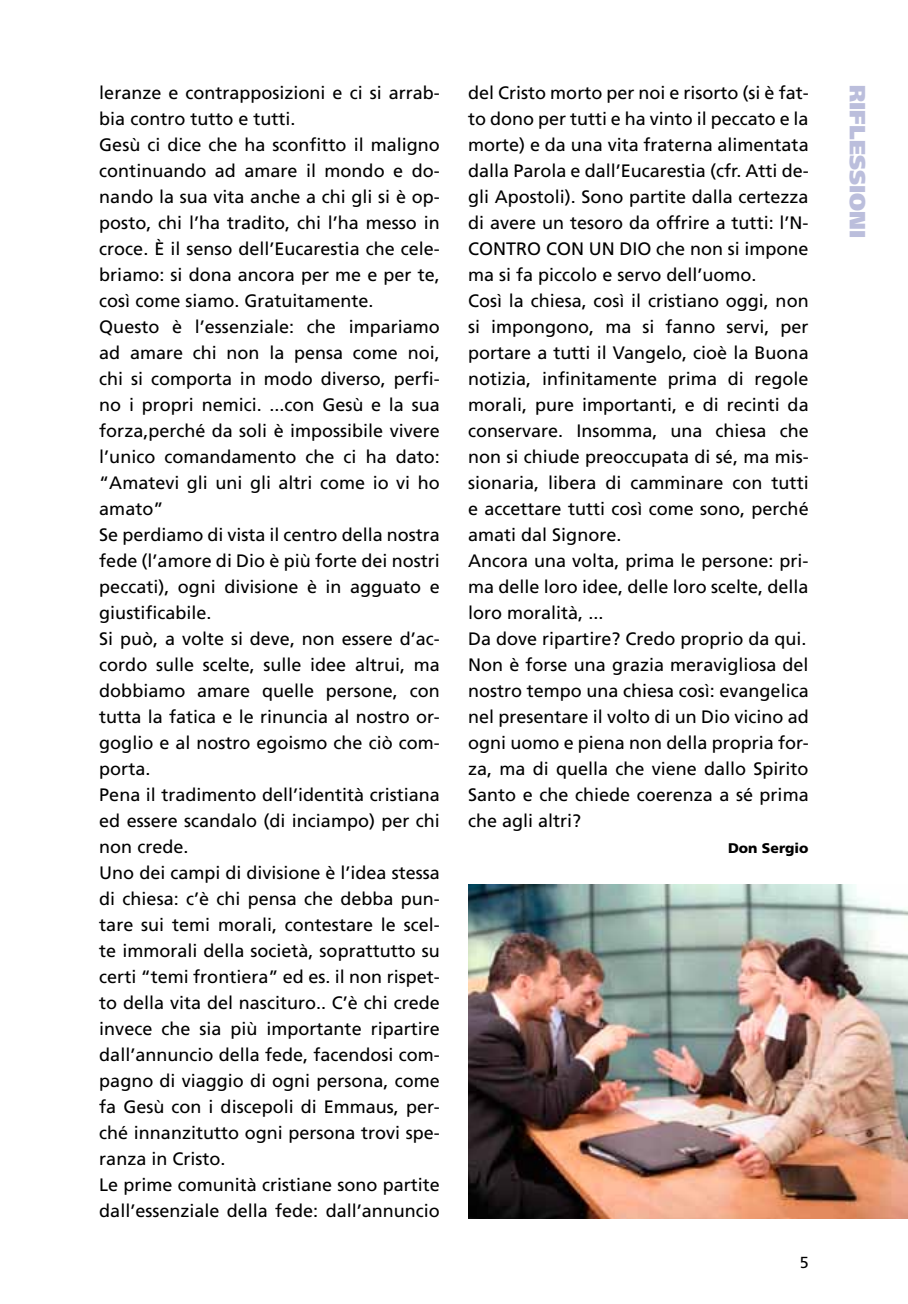
<style>
.page{position:relative;width:908px;height:1304px;background:#fff}
.page>*{position:absolute;margin:0;border:0;box-sizing:border-box;transform-origin:0 0}
.t1{font:900 22px "Frutiger";color:#bbbedc}
.t2{font:18px/26px "Frutiger";color:#000}
.t3{font:16px "Frutiger";color:#000}
.t4{font:900 14px "Frutiger";color:#000}
</style>
<div class="page">
<img style="left:468px;top:884px;width:439px;height:335px">
<p class="t2" style="left:99px;top:80px;width:342px">leranze e contrapposizioni e ci si arrab&shy;bia contro tutto e tutti.<br>Gesù ci dice che ha sconfitto il maligno continuando ad amare il mondo e do&shy;nando la sua vita anche a chi gli si è op&shy;posto, chi l’ha tradito, chi l’ha messo in croce. È il senso dell’E ucarestia che cele&shy;briamo: si dona ancora per me e per te, così come siamo. Gratuitamente.<br>Questo è l’essenziale: che impariamo ad amare chi non la pensa come noi, chi si comporta in modo diverso, perfi&shy;no i propri nemici. ...con Gesù e la sua forza,perché da soli è impossibile vivere l’unico comandamento che ci ha dato: “Amatevi gli uni gli altri come io vi ho amato”<br>Se perdiamo di vista il centro della nostra fede (l’amore di Dio è più forte dei nostri peccati), ogni divisione è in agguato e giustificabile.<br>Si può, a volte si deve, non essere d’ac&shy;cordo sulle scelte, sulle idee altrui, ma dobbiamo amare quelle persone, con tutta la fatica e le rinuncia al nostro or&shy;goglio e al nostro egoismo che ciò com&shy;porta.<br>Pena il tradimento dell’identità cristiana ed essere scandalo (di inciampo) per chi non crede.<br>U no dei campi di divisione è l’idea stessa di chiesa: c’è chi pensa che debba pun&shy;tare sui temi morali, contestare le scel&shy;te immorali della società, soprattutto su certi “temi frontiera” ed es. il non rispet&shy;to della vita del nascituro.. C’è chi crede invece che sia più importante ripartire dall’annuncio della fede, facendosi com&shy;pagno di viaggio di ogni persona, come fa Gesù con i discepoli di Emmaus, per&shy;ché innanzitutto ogni persona trovi spe&shy;ranza in Cristo.<br>Le prime comunità cristiane sono partite dall’essenziale della fede: dall’annuncio</p>
<p class="t2" style="left:468px;top:79px;width:342px;text-align:justify">del Cristo morto per noi e risorto (si è fat&shy;to dono per tutti e ha vinto il peccato e la morte) e da una vita fraterna alimentata dalla Parola e dall’Eucarestia (cfr. Atti de&shy;gli Apostoli). Sono partite dalla certezza di avere un tesoro da offrire a tutti: l’N-CONTRO</p>
<p class="t2" style="left:468px;top:235px;width:342px;text-indent:188px">che non si impone ma si fa piccolo e servo dell’uomo.<br>Così la chiesa, così il cristiano oggi, non si impongono, ma si fanno servi, per portare a tutti il Vangelo, cioè la Buona notizia, infinitamente prima di regole morali, pure importanti, e di recinti da conservare. I nsomma, una chiesa che non si chiude preoccupata di sé, ma mis&shy;sionaria, libera di camminare con tutti e accettare tutti così come sono, perché amati dal Signore.<br>Ancora una volta, prima le persone: pri&shy;ma delle loro idee, delle loro scelte, della loro moralità, ...<br>Da dove ripartire? Credo proprio da qui.<br>Non è forse una grazia meravigliosa del nostro tempo una chiesa così: evangelica nel presentare il volto di un Dio vicino ad ogni uomo e piena non della propria for&shy;za, ma di quella che viene dallo Spirito Santo e che chiede coerenza a sé prima che agli altri?</p>
<p class="t4" style="left:727px;top:840px;width:82px">Don Sergio</p>
<p class="t2" style="left:545px;top:235px;width:13px">CON</p>
<p class="t2" style="left:588px;top:235px;width:42px">UN DIO</p>
<p class="t3" style="left:799px;top:1253px;width:10px">5</p>
<p class="t1" style="left:870px;top:85px;width:154px;rotate:90deg">riflessioni</p>
</div>
